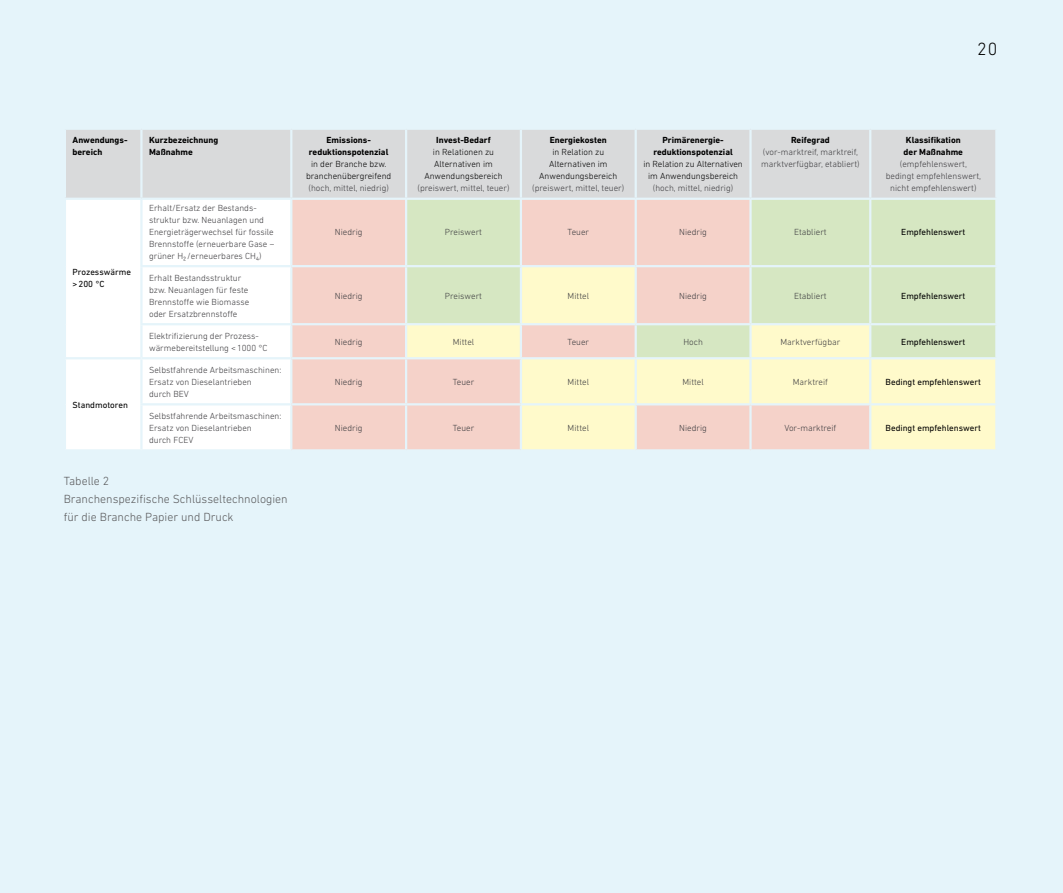
<style>
.page{position:relative;width:1063px;height:893px;background:#e5f4fa}
.page>*{position:absolute;margin:0;border:0;box-sizing:border-box;transform-origin:0 0}
.t1{font:300 18px "DIN Next LT Pro";color:#000}
.t2{font:300 12px/18px "DIN Next LT Pro";color:#58585a}
.t3{font:300 9px/12px "DIN Next LT Pro";color:#3e3d40}
.t4{font:300 9px/12px "DIN Next LT Pro";color:#000;text-align:center}
.t5{font:700 9px/12px "DIN Next LT Pro";color:#000}
.t6{font:9px/12px "DIN Next LT Pro";color:#000}
</style>
<div class="page">
<div style="left:66px;top:200px;width:224px;height:249px;background:#fff"></div>
<div style="left:292px;top:200px;width:113px;height:249px;background:#f5d2c9"></div>
<svg style="left:407px;top:200px;width:588px;height:65px;background:#e2dec4"></svg>
<svg style="left:407px;top:267px;width:588px;height:182px;background:#f0e9c8"></svg>
<hr style="left:520px;top:197px;width:2px;height:68px;background:#e5f4fa">
<hr style="left:635px;top:197px;width:2px;height:68px;background:#e5f4fa">
<hr style="left:749px;top:197px;width:3px;height:68px;background:#e5f4fa">
<hr style="left:869px;top:197px;width:2px;height:68px;background:#e5f4fa">
<hr style="left:520px;top:267px;width:2px;height:56px;background:#e5f4fa">
<hr style="left:635px;top:267px;width:2px;height:56px;background:#e5f4fa">
<hr style="left:749px;top:267px;width:3px;height:56px;background:#e5f4fa">
<hr style="left:869px;top:267px;width:2px;height:56px;background:#e5f4fa">
<hr style="left:520px;top:325px;width:2px;height:32px;background:#e5f4fa">
<hr style="left:635px;top:325px;width:2px;height:32px;background:#e5f4fa">
<hr style="left:749px;top:325px;width:3px;height:32px;background:#e5f4fa">
<hr style="left:869px;top:325px;width:2px;height:32px;background:#e5f4fa">
<hr style="left:520px;top:359px;width:2px;height:44px;background:#e5f4fa">
<hr style="left:635px;top:359px;width:2px;height:44px;background:#e5f4fa">
<hr style="left:749px;top:359px;width:3px;height:44px;background:#e5f4fa">
<hr style="left:869px;top:359px;width:2px;height:44px;background:#e5f4fa">
<hr style="left:520px;top:405px;width:2px;height:44px;background:#e5f4fa">
<hr style="left:635px;top:405px;width:2px;height:44px;background:#e5f4fa">
<hr style="left:749px;top:405px;width:3px;height:44px;background:#e5f4fa">
<hr style="left:869px;top:405px;width:2px;height:44px;background:#e5f4fa">
<hr style="left:140px;top:265px;width:151px;height:2px;background:#e5f4fa">
<hr style="left:291px;top:265px;width:115px;height:2px;background:#e5f4fa">
<hr style="left:140px;top:323px;width:151px;height:2px;background:#e5f4fa">
<hr style="left:291px;top:323px;width:115px;height:2px;background:#e5f4fa">
<hr style="left:406px;top:323px;width:115px;height:2px;background:#e5f4fa">
<hr style="left:521px;top:323px;width:115px;height:2px;background:#e5f4fa">
<hr style="left:636px;top:323px;width:115px;height:2px;background:#e5f4fa">
<hr style="left:751px;top:323px;width:119px;height:2px;background:#e5f4fa">
<hr style="left:870px;top:323px;width:128px;height:2px;background:#e5f4fa">
<hr style="left:141px;top:357px;width:150px;height:2px;background:#e5f4fa">
<hr style="left:291px;top:357px;width:115px;height:2px;background:#e5f4fa">
<hr style="left:406px;top:357px;width:115px;height:2px;background:#e5f4fa">
<hr style="left:521px;top:357px;width:115px;height:2px;background:#e5f4fa">
<hr style="left:636px;top:357px;width:115px;height:2px;background:#e5f4fa">
<hr style="left:751px;top:357px;width:119px;height:2px;background:#e5f4fa">
<hr style="left:870px;top:357px;width:128px;height:2px;background:#e5f4fa">
<hr style="left:140px;top:403px;width:151px;height:2px;background:#e5f4fa">
<hr style="left:291px;top:403px;width:115px;height:2px;background:#e5f4fa">
<hr style="left:406px;top:403px;width:115px;height:2px;background:#e5f4fa">
<hr style="left:521px;top:403px;width:115px;height:2px;background:#e5f4fa">
<hr style="left:636px;top:403px;width:115px;height:2px;background:#e5f4fa">
<hr style="left:751px;top:403px;width:119px;height:2px;background:#e5f4fa">
<hr style="left:870px;top:403px;width:128px;height:2px;background:#e5f4fa">
<hr style="left:64px;top:357px;width:77px;height:2px;background:#e5f4fa">
<hr style="left:140px;top:197px;width:3px;height:68px;background:#e5f4fa">
<hr style="left:140px;top:267px;width:3px;height:56px;background:#e5f4fa">
<hr style="left:140px;top:325px;width:3px;height:32px;background:#e5f4fa">
<hr style="left:140px;top:359px;width:3px;height:44px;background:#e5f4fa">
<hr style="left:140px;top:405px;width:3px;height:44px;background:#e5f4fa">
<div style="left:66px;top:130px;width:929px;height:68px;background:#d9dadb"></div>
<hr style="left:140px;top:130px;width:3px;height:68px;background:#e5f4fa">
<hr style="left:290px;top:130px;width:2px;height:68px;background:#e5f4fa">
<hr style="left:405px;top:130px;width:2px;height:68px;background:#e5f4fa">
<hr style="left:520px;top:130px;width:2px;height:68px;background:#e5f4fa">
<hr style="left:635px;top:130px;width:2px;height:68px;background:#e5f4fa">
<hr style="left:749px;top:130px;width:3px;height:68px;background:#e5f4fa">
<hr style="left:869px;top:130px;width:2px;height:68px;background:#e5f4fa">
<h1 class="t1" style="left:977px;top:39px;width:22px">20</h1>
<p class="t5" style="left:73px;top:134px;width:55px">Anwendungs-- bereich</p>
<p class="t5" style="left:149px;top:134px;width:71px">Kurzbezeichnung<br>Maßnahme</p>
<p class="t5" style="left:309px;top:134px;width:81px;text-align:center">Emissions&shy;reduktionspotenzial</p>
<p class="t4" style="left:306px;top:158px;width:87px">in der Branche bzw. branchenübergreifend</p>
<p class="t3" style="left:309px;top:182px;width:82px">(hoch, mittel, niedrig)</p>
<p class="t5" style="left:436px;top:134px;width:56px">Invest-Bedarf</p>
<p class="t4" style="left:424px;top:146px;width:80px">in Relationen zu<br>Alternativen im<br>Anwendungsbereich</p>
<p class="t3" style="left:418px;top:182px;width:94px">(preiswert, mittel, teuer)</p>
<p class="t5" style="left:550px;top:134px;width:59px">Energiekosten</p>
<p class="t4" style="left:539px;top:146px;width:80px">in Relation zu<br>Alternativen im<br>Anwendungsbereich</p>
<p class="t3" style="left:532px;top:182px;width:94px">(preiswert, mittel, teuer)</p>
<p class="t5" style="left:653px;top:134px;width:81px;text-align:center">Primärenergie&shy;reduktionspotenzial</p>
<p class="t4" style="left:643px;top:158px;width:101px">in Relation zu Alternativen im Anwendungsbereich</p>
<p class="t3" style="left:653px;top:182px;width:82px">(hoch, mittel, niedrig)</p>
<p class="t5" style="left:791px;top:134px;width:40px">Reifegrad</p>
<p class="t3" style="left:761px;top:146px;width:100px">(vor-marktreif, marktreif, marktverfügbar, etabliert)</p>
<p class="t5" style="left:904px;top:134px;width:61px">Klassifikation der Maßnahme</p>
<p class="t3" style="left:886px;top:158px;width:97px;text-align:center">(empfehlenswert, bedingt empfehlenswert, nicht empfehlenswert)</p>
<p class="t6" style="left:73px;top:265px;width:60px">Prozesswärme &gt;200 °C</p>
<p class="t6" style="left:73px;top:399px;width:57px">Standmotoren</p>
<p class="t3" style="left:149px;top:201px;width:127px">Erhalt/Ersatz der Bestands&shy;struktur bzw. Neuanlagen und<br>Energieträgerwechsel für fossile<br>Brennstoffe (erneuerbare Gase – grüner H₂ /erneuerbares CH₄)</p>
<p class="t3" style="left:149px;top:271px;width:102px">Erhalt Bestandsstruktur bzw. Neuanlagen für feste<br>Brennstoffe wie Biomasse oder Ersatzbrennstoffe</p>
<p class="t3" style="left:335px;top:225px;width:29px">Niedrig</p>
<p class="t3" style="left:445px;top:225px;width:39px">Preiswert</p>
<p class="t3" style="left:568px;top:225px;width:23px">Teuer</p>
<p class="t3" style="left:679px;top:225px;width:29px">Niedrig</p>
<p class="t3" style="left:794px;top:225px;width:34px">Etabliert</p>
<p class="t6" style="left:901px;top:225px;width:66px">Empfehlenswert</p>
<p class="t3" style="left:335px;top:289px;width:29px">Niedrig</p>
<p class="t3" style="left:445px;top:289px;width:39px">Preiswert</p>
<p class="t3" style="left:568px;top:289px;width:23px">Mittel</p>
<p class="t3" style="left:679px;top:289px;width:29px">Niedrig</p>
<p class="t3" style="left:794px;top:289px;width:34px">Etabliert</p>
<p class="t6" style="left:901px;top:289px;width:66px">Empfehlenswert</p>
<p class="t3" style="left:149px;top:329px;width:120px">Elektrifizierung der Prozess&shy;wärmebereitstellung &lt;1000 °C</p>
<p class="t3" style="left:335px;top:335px;width:29px">Niedrig</p>
<p class="t3" style="left:453px;top:335px;width:23px">Mittel</p>
<p class="t3" style="left:568px;top:335px;width:23px">Teuer</p>
<p class="t3" style="left:683px;top:335px;width:21px">Hoch</p>
<p class="t3" style="left:781px;top:335px;width:61px">Marktverfügbar</p>
<p class="t6" style="left:901px;top:335px;width:66px">Empfehlenswert</p>
<p class="t3" style="left:149px;top:363px;width:134px">Selbstfahrende Arbeitsmaschinen:<br>Ersatz von Dieselantrieben<br>durch BEV</p>
<p class="t3" style="left:149px;top:410px;width:134px">Selbstfahrende Arbeitsmaschinen:<br>Ersatz von Dieselantrieben<br>durch FCEV</p>
<p class="t3" style="left:335px;top:375px;width:29px">Niedrig</p>
<p class="t3" style="left:453px;top:375px;width:23px">Teuer</p>
<p class="t3" style="left:568px;top:375px;width:23px">Mittel</p>
<p class="t3" style="left:682px;top:375px;width:23px">Mittel</p>
<p class="t3" style="left:793px;top:375px;width:37px">Marktreif</p>
<p class="t6" style="left:886px;top:375px;width:97px">Bedingt empfehlenswert</p>
<p class="t3" style="left:335px;top:422px;width:29px">Niedrig</p>
<p class="t3" style="left:453px;top:422px;width:23px">Teuer</p>
<p class="t3" style="left:568px;top:422px;width:23px">Mittel</p>
<p class="t3" style="left:679px;top:422px;width:29px">Niedrig</p>
<p class="t3" style="left:784px;top:422px;width:53px">Vor-marktreif</p>
<p class="t6" style="left:886px;top:422px;width:97px">Bedingt empfehlenswert</p>
<h2 class="t2" style="left:64px;top:471px;width:225px">Tabelle 2<br>Branchenspezifische Schlüsseltechnologien für die Branche Papier und Druck</h2>
</div>
